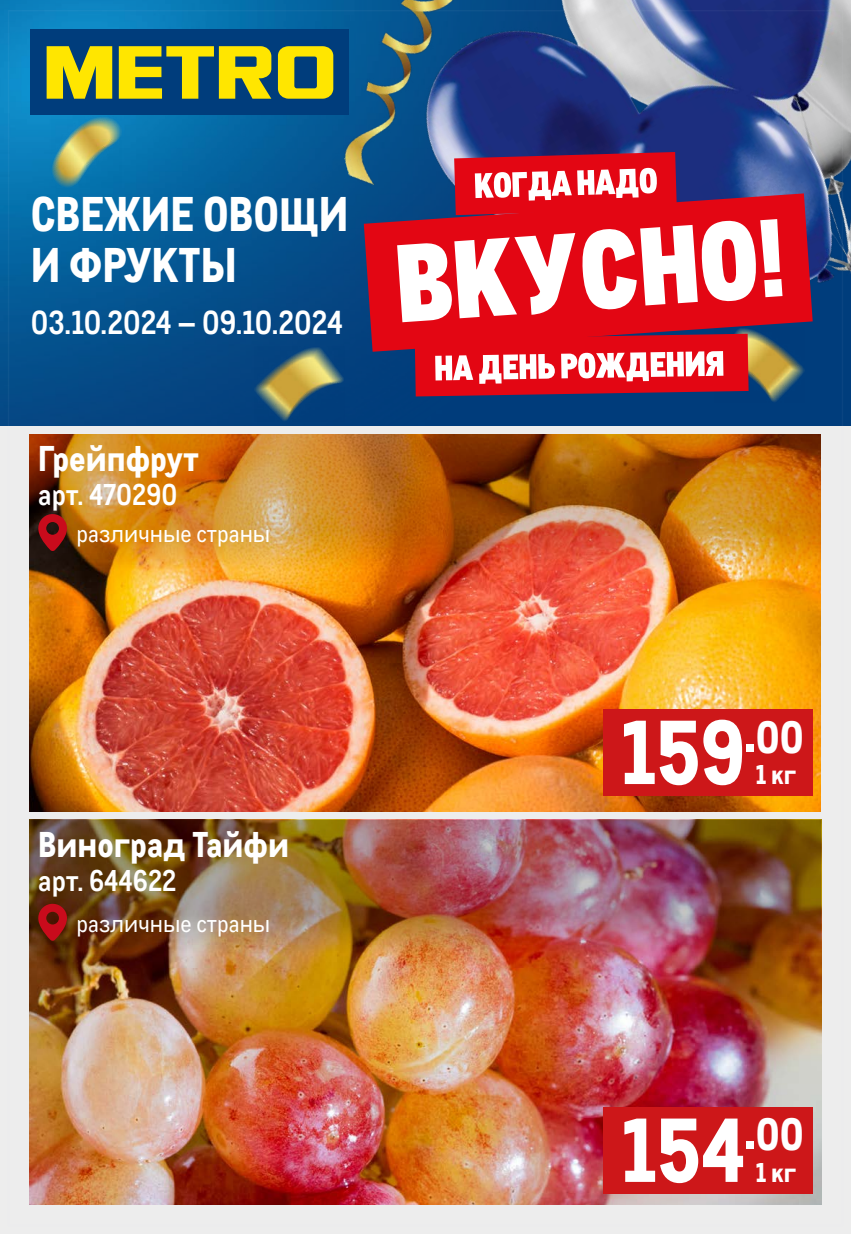
<style>
.page{position:relative;width:851px;height:1234px;background:#fff}
.page>*{position:absolute;margin:0;border:0;box-sizing:border-box;transform-origin:0 0}
.t1{font:800 88.2px "CA Metro";color:#fff}
.t2{font:800 47.4px/51.2px "CA Metro";color:#fff}
.t3{font:800 34.8px "CA Metro";color:#fff}
.t4{font:700 32.4px "CA Metro";color:#fff}
.t5{font:700 29.25px "CA Metro";color:#fff}
.t6{font:800 26.4px "CA Metro";color:#fff}
.t7{font:23.7px "CA Metro";color:#fff}
</style>
<div class="page">
<div style="left:0;top:0;width:850px;height:1233px;background:#ededed"></div>
<img style="left:0;top:0;width:332px;height:425px">
<img style="left:304px;top:0;width:28px;height:190px">
<img style="left:254px;top:346px;width:78px;height:76px">
<img style="left:332px;top:0;width:518px;height:438px">
<img style="left:51px;top:116px;width:71px;height:72px">
<div style="left:30px;top:30px;width:318px;height:85px;background:#003d7c"></div>
<svg style="left:47px;top:46px;width:287px;height:53px"></svg>
<div style="left:332px;top:35px;width:13px;height:13px;background:#003d7c"></div>
<img style="left:30px;top:958px;width:791px;height:245px">
<img style="left:30px;top:819px;width:791px;height:139px">
<div style="left:603px;top:1106px;width:209px;height:87px;background:#cd1719"></div>
<svg style="left:364px;top:193px;width:448px;height:158px;background:#ab1930"></svg>
<svg style="left:397px;top:152px;width:385px;height:170px;background:#d06475"></svg>
<svg style="left:415px;top:333px;width:333px;height:63px;background:#de424e"></svg>
<img style="left:30px;top:575px;width:790px;height:236px">
<img style="left:30px;top:434px;width:790px;height:141px">
<div style="left:603px;top:709px;width:209px;height:86px;background:#cd1719"></div>
<svg style="left:38px;top:513px;width:29px;height:38px"></svg>
<svg style="left:38px;top:902px;width:29px;height:38px"></svg>
<h2 class="t2" style="left:31px;top:184px;width:319px">СВЕЖИЕ ОВОЩИ<br>И ФРУКТЫ</h2>
<h3 class="t4" style="left:31px;top:297px;width:313px">03.10.2024 – 09.10.2024</h3>
<h3 class="t3" style="left:38px;top:429px;width:162px">Грейпфрут</h3>
<p class="t5" style="left:38px;top:471px;width:141px">арт. 470290</p>
<p class="t7" style="left:77px;top:516px;width:195px">различные страны</p>
<h3 class="t3" style="left:38px;top:815px;width:252px">Виноград Тайфи</h3>
<p class="t5" style="left:38px;top:857px;width:140px">арт. 644622</p>
<p class="t7" style="left:77px;top:906px;width:195px">различные страны</p>
<h1 class="t1" style="left:621px;top:679px;width:184px">159<sup>.</sup><sup>00</sup></h1>
<p class="t6" style="left:755px;top:752px;width:42px">1 кг</p>
<h1 class="t1" style="left:621px;top:1077px;width:184px">154<sup>.</sup><sup>00</sup></h1>
<p class="t6" style="left:755px;top:1150px;width:42px">1 кг</p>
</div>
